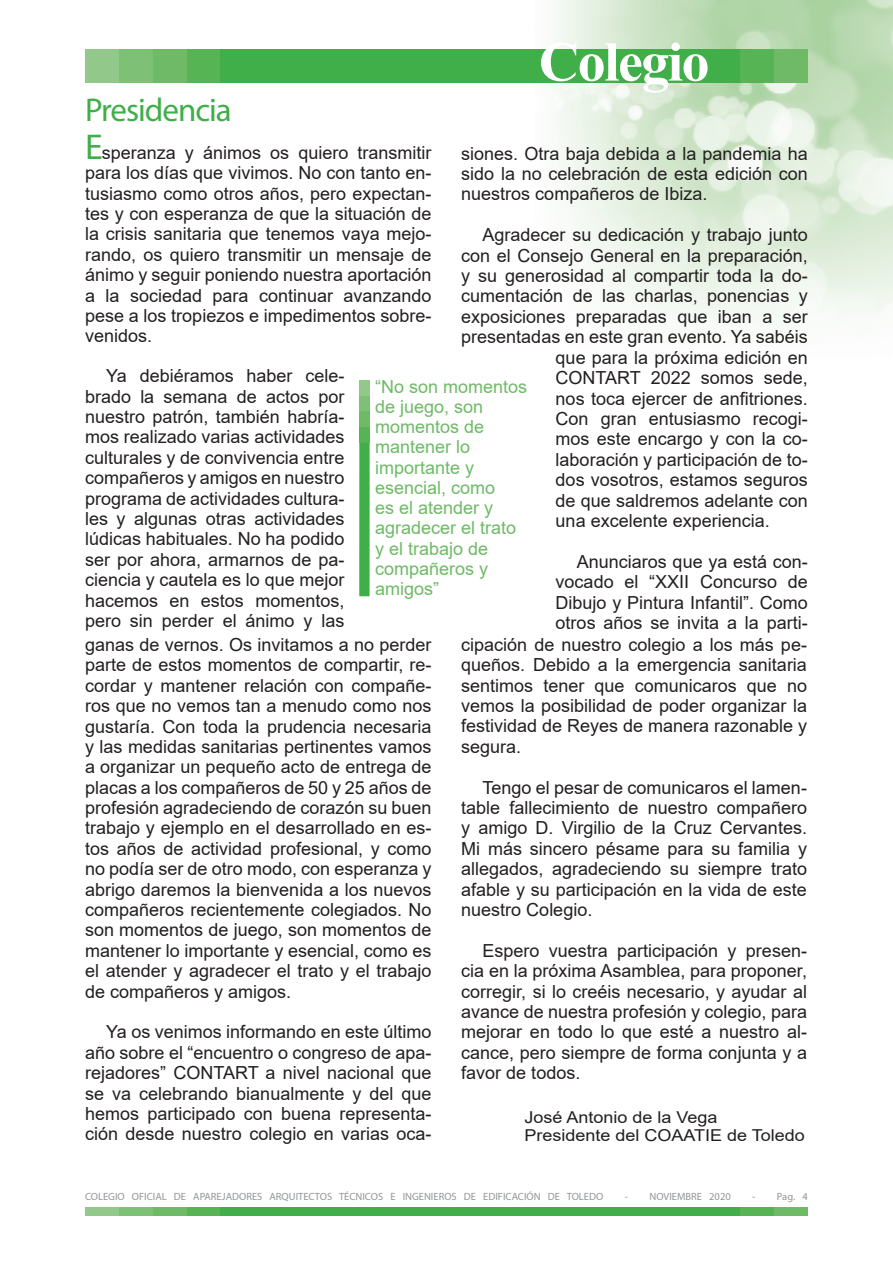
<style>
.page{position:relative;width:893px;height:1263px;background:#fff}
.page>*{position:absolute;margin:0;border:0;box-sizing:border-box;transform-origin:0 0}
.t1{font:700 56.1px "Times New Roman";letter-spacing:-.03em;color:#fff}
.t2{font:33px "Myriad Pro";letter-spacing:-.03em;color:#40ae49}
.t3{font:18px/20.4px "Arial";color:#231f20;text-align:justify}
.t4{font:18px/20.2px "Arial";color:#6eba66}
.t5{font:16.35px/18px "Arial";color:#231f20;scale:1.1 1}
.t6{font:10.5px "Myriad Pro";color:#939598}
.s1{font-family:"Myriad Pro";font-size:36px;color:#40ae49}
</style>
<div class="page">
<div style="left:85px;top:1208px;width:34px;height:8px;background:#92c889"></div>
<div style="left:119px;top:1208px;width:34px;height:8px;background:#7fc077"></div>
<div style="left:153px;top:1208px;width:34px;height:8px;background:#6eba66"></div>
<div style="left:187px;top:1208px;width:34px;height:8px;background:#56b455"></div>
<div style="left:774px;top:1208px;width:34px;height:8px;background:#6eba66"></div>
<div style="left:740px;top:1208px;width:34px;height:8px;background:#56b455"></div>
<div style="left:221px;top:1208px;width:519px;height:8px;background:#40ae49"></div>
<img style="left:555px;top:0;width:338px;height:326px">
<div style="left:85px;top:49px;width:34px;height:34px;background:#92c889"></div>
<div style="left:119px;top:49px;width:34px;height:34px;background:#7fc077"></div>
<div style="left:153px;top:49px;width:34px;height:34px;background:#6eba66"></div>
<div style="left:187px;top:49px;width:34px;height:34px;background:#56b455"></div>
<div style="left:774px;top:49px;width:34px;height:34px;background:#6eba66"></div>
<div style="left:740px;top:49px;width:34px;height:34px;background:#56b455"></div>
<div style="left:221px;top:49px;width:519px;height:34px;background:#40ae49"></div>
<div style="left:359px;top:380px;width:11px;height:16px;background:#92c889"></div>
<div style="left:359px;top:396px;width:11px;height:15px;background:#7fc077"></div>
<div style="left:359px;top:411px;width:11px;height:16px;background:#6eba66"></div>
<div style="left:359px;top:427px;width:11px;height:16px;background:#56b455"></div>
<div style="left:359px;top:443px;width:11px;height:153px;background:#40ae49"></div>
<h2 class="t2" style="left:85px;top:90px;width:148px">Presidencia</h2>
<h1 class="t1" style="left:539px;top:21px;width:172px">Colegio</h1>
<p class="t3" style="left:85px;top:142px;width:348px"><span class="s1">E</span>speranza y ánimos os quiero transmitir para los días que vivimos. No con tanto en&shy;tusiasmo como otros años, pero expectan&shy;tes y con esperanza de que la situación de la crisis sanitaria que tenemos vaya mejo&shy;rando, os quiero transmitir un mensaje de ánimo y seguir poniendo nuestra aportación a la sociedad para continuar avanzando pese a los tropiezos e impedimentos sobre&shy;venidos.</p>
<p class="t4" style="left:375px;top:376px;width:154px">“No son momentos de juego, son momentos de mantener lo importante y esencial, como<br>es el atender y agradecer el trato y el trabajo de compañeros y amigos”</p>
<p class="t3" style="left:461px;top:143px;width:348px">siones. Otra baja debida a la pandemia ha sido la no celebración de esta edición con nuestros compañeros de Ibiza.</p>
<p class="t3" style="left:483px;top:225px;width:327px">Agradecer su dedicación y trabajo junto</p>
<p class="t3" style="left:461px;top:245px;width:348px">con el Consejo General en la preparación,</p>
<p class="t3" style="left:461px;top:265px;width:348px">y su generosidad al compartir toda la do-</p>
<p class="t3" style="left:461px;top:286px;width:348px">cumentación de las charlas, ponencias y</p>
<p class="t3" style="left:461px;top:306px;width:348px">exposiciones preparadas que iban a ser</p>
<p class="t3" style="left:461px;top:327px;width:348px">presentadas en este gran evento. Ya sabéis</p>
<p class="t3" style="left:556px;top:347px;width:254px">que para la próxima edición en</p>
<p class="t3" style="left:556px;top:367px;width:254px">CONTART 2022 somos sede,</p>
<p class="t3" style="left:556px;top:388px;width:254px">nos toca ejercer de anfitriones.</p>
<p class="t3" style="left:556px;top:408px;width:254px">Con gran entusiasmo recogi-</p>
<p class="t3" style="left:556px;top:429px;width:254px">mos este encargo y con la co-</p>
<p class="t3" style="left:556px;top:449px;width:254px">laboración y participación de to-</p>
<p class="t3" style="left:556px;top:469px;width:254px">dos vosotros, estamos seguros</p>
<p class="t3" style="left:556px;top:490px;width:254px">de que saldremos adelante con</p>
<p class="t3" style="left:556px;top:510px;width:216px">una excelente experiencia.</p>
<p class="t3" style="left:577px;top:551px;width:232px">Anunciaros que ya está con-</p>
<p class="t3" style="left:556px;top:571px;width:254px">vocado el “XXII Concurso de</p>
<p class="t3" style="left:556px;top:592px;width:254px">Dibujo y Pintura Infantil”. Como</p>
<p class="t3" style="left:556px;top:612px;width:254px">otros años se invita a la parti-</p>
<p class="t3" style="left:461px;top:634px;width:347px">cipación de nuestro colegio a los más pe-</p>
<p class="t3" style="left:461px;top:654px;width:347px">queños. Debido a la emergencia sanitaria</p>
<p class="t3" style="left:461px;top:675px;width:347px">sentimos tener que comunicaros que no</p>
<p class="t3" style="left:461px;top:695px;width:347px">vemos la posibilidad de poder organizar la</p>
<p class="t3" style="left:461px;top:716px;width:347px">festividad de Reyes de manera razonable y</p>
<p class="t3" style="left:461px;top:736px;width:62px">segura.</p>
<p class="t3" style="left:461px;top:777px;width:347px;text-indent:21px">Tengo el pesar de comunicaros el lamen&shy;table fallecimiento de nuestro compañero y amigo D. Virgilio de la Cruz Cervantes.<br>Mi más sincero pésame para su familia y allegados, agradeciendo su siempre trato afable y su participación en la vida de este nuestro Colegio.</p>
<p class="t3" style="left:461px;top:940px;width:347px;text-indent:21px">Espero vuestra participación y presen&shy;cia en la próxima Asamblea, para proponer, corregir, si lo creéis necesario, y ayudar al avance de nuestra profesión y colegio, para mejorar en todo lo que esté a nuestro al&shy;cance, pero siempre de forma conjunta y a favor de todos.</p>
<p class="t3" style="left:85px;top:366px;width:261px;text-indent:21px">Ya debiéramos haber cele&shy;brado la semana de actos por nuestro patrón, también habría&shy;mos realizado varias actividades culturales y de convivencia entre compañeros y amigos en nuestro programa de actividades cultura&shy;les y algunas otras actividades lúdicas habituales. No ha podido ser por ahora, armarnos de pa&shy;ciencia y cautela es lo que mejor hacemos en estos momentos, pero sin perder el ánimo y las</p>
<p class="t3" style="left:85px;top:634px;width:348px">ganas de vernos. Os invitamos a no perder parte de estos momentos de compartir, re&shy;cordar y mantener relación con compañe&shy;ros que no vemos tan a menudo como nos gustaría. Con toda la prudencia necesaria y las medidas sanitarias pertinentes vamos a organizar un pequeño acto de entrega de placas a los compañeros de 50 y 25 años de profesión agradeciendo de corazón su buen trabajo y ejemplo en el desarrollado en es&shy;tos años de actividad profesional, y como no podía ser de otro modo, con esperanza y abrigo daremos la bienvenida a los nuevos compañeros recientemente colegiados. No son momentos de juego, son momentos de mantener lo importante y esencial, como es el atender y agradecer el trato y el trabajo de compañeros y amigos.</p>
<p class="t3" style="left:85px;top:1022px;width:348px;text-indent:21px">Ya os venimos informando en este último año sobre el “encuentro o congreso de apa&shy;rejadores” CONTART a nivel nacional que se va celebrando bianualmente y del que hemos participado con buena representa&shy;ción desde nuestro colegio en varias oca-</p>
<p class="t5" style="left:524px;top:1108px;width:256px">José Antonio de la Vega<br>Presidente del COAATIE de Toledo</p>
<p class="t6" style="left:85px;top:1190px;width:520px">COLEGIO OFICIAL DE APAREJADORES ARQUITECTOS TÉCNICOS E INGENIEROS DE EDIFICACIÓN DE TOLEDO</p>
<p class="t6" style="left:625px;top:1190px;width:108px">- NOVIEMBRE 2020</p>
<p class="t6" style="left:752px;top:1190px;width:57px">- Pag. 4</p>
</div>
